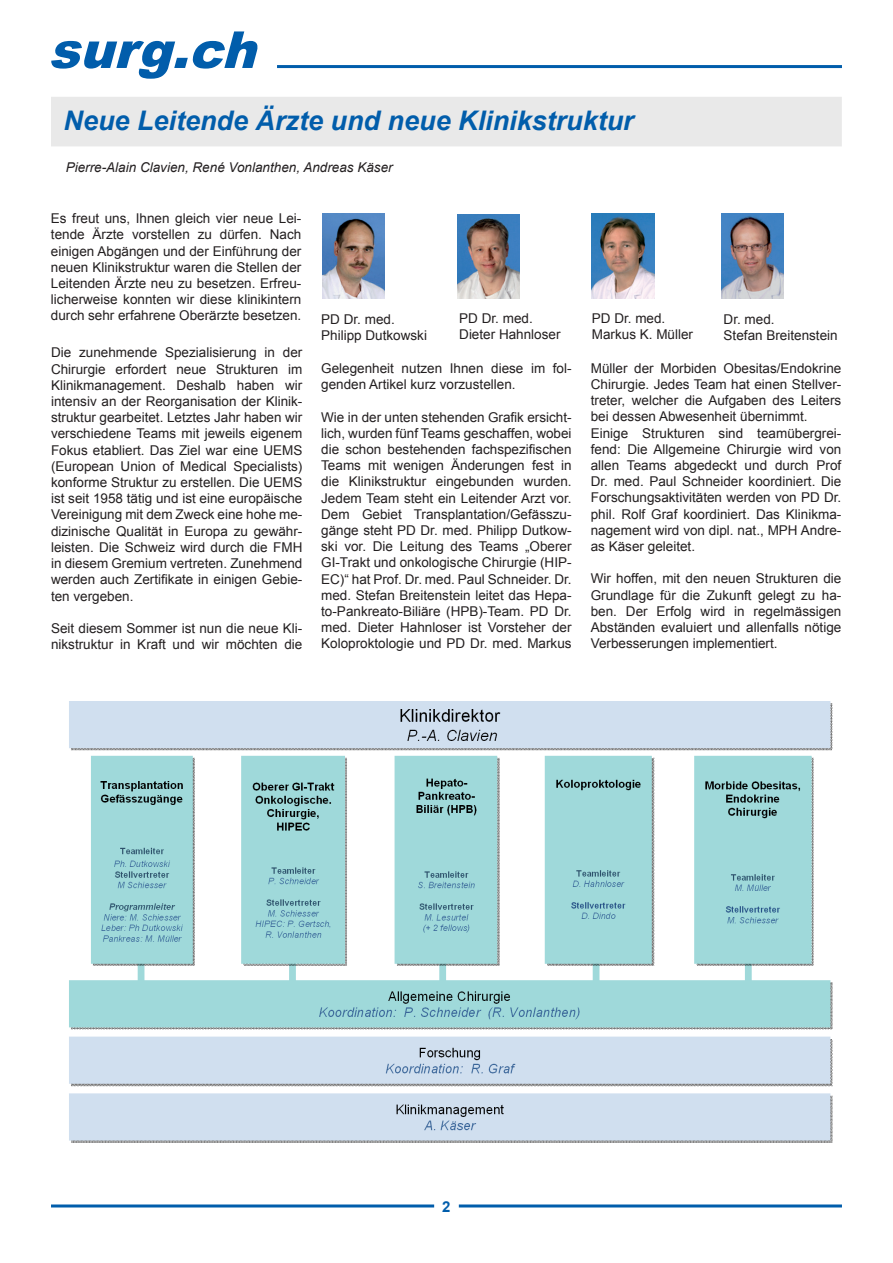
<style>
.page{position:relative;width:893px;height:1263px;background:#fff}
.page>*{position:absolute;margin:0;border:0;box-sizing:border-box;transform-origin:0 0}
.t1{font:italic 900 51px "Arial";color:#015dab}
.t2{font:italic 700 27px "Arial";color:#015dab}
.t3{font:700 15px "Arial";color:#015dab}
.t4{font:13.5px/16.2px "Arial";color:#231f20}
.t5{font:italic 13.5px "Arial";color:#231f20}
</style>
<div class="page">
<hr style="left:277px;top:65px;width:565px;height:3px;background:#015dab">
<hr style="left:51px;top:1204px;width:383px;height:3px;background:#015dab">
<hr style="left:459px;top:1204px;width:383px;height:3px;background:#015dab">
<img style="left:69px;top:701px;width:764px;height:442px">
<div style="left:52px;top:98px;width:789px;height:48px;background:#e9e9e9"></div>
<img style="left:322px;top:213px;width:63px;height:85px">
<img style="left:591px;top:214px;width:63px;height:84px">
<img style="left:721px;top:214px;width:63px;height:84px">
<img style="left:457px;top:214px;width:63px;height:84px">
<h1 class="t1" style="left:48px;top:13px;width:228px">surg.ch</h1>
<h2 class="t2" style="left:64px;top:103px;width:572px">Neue Leitende Ärzte und neue Klinikstruktur</h2>
<p class="t5" style="left:66px;top:158px;width:328px">Pierre-Alain Clavien, René Vonlanthen, Andreas Käser</p>
<p class="t4" style="left:51px;top:210px;width:252px;text-align:justify">Es freut uns, Ihnen gleich vier neue Lei&shy;tende Ärzte vorstellen zu dürfen. Nach einigen Abgängen und der Einführung der neuen Klinikstruktur waren die Stellen der Leitenden Ärzte neu zu besetzen. Erfreu&shy;licherweise konnten wir diese klinikintern durch sehr erfahrene Oberärzte besetzen.</p>
<p class="t4" style="left:51px;top:345px;width:253px;text-align:justify">Die zunehmende Spezialisierung in der Chirurgie erfordert neue Strukturen im Klinikmanagement. Deshalb haben wir intensiv an der Reorganisation der Klinik&shy;struktur gearbeitet. Letztes Jahr haben wir verschiedene Teams mit jeweils eigenem Fokus etabliert. Das Ziel war eine UEMS (European Union of Medical Specialists) konforme Struktur zu erstellen. Die UEMS ist seit 1958 tätig und ist eine europäische Vereinigung mit dem Zweck eine hohe me&shy;dizinische Qualität in Europa zu gewähr&shy;leisten. Die Schweiz wird durch die FMH in diesem Gremium vertreten. Zunehmend werden auch Zertifikate in einigen Gebie&shy;ten vergeben.</p>
<p class="t4" style="left:51px;top:620px;width:253px">Seit diesem Sommer ist nun die neue Kli&shy;nikstruktur in Kraft und wir möchten die</p>
<p class="t4" style="left:321px;top:311px;width:107px">PD Dr. med.<br>Philipp Dutkowski</p>
<p class="t4" style="left:459px;top:310px;width:103px">PD Dr. med.<br>Dieter Hahnloser</p>
<p class="t4" style="left:592px;top:310px;width:103px">PD Dr. med.<br>Markus K. Müller</p>
<p class="t4" style="left:724px;top:311px;width:116px">Dr. med.<br>Stefan Breitenstein</p>
<p class="t4" style="left:321px;top:360px;width:252px">Gelegenheit nutzen Ihnen diese im fol&shy;genden Artikel kurz vorzustellen.</p>
<p class="t4" style="left:321px;top:409px;width:252px;text-align:justify">Wie in der unten stehenden Grafik ersicht&shy;lich, wurden fünf Teams geschaffen, wobei die schon bestehenden fachspezifischen Teams mit wenigen Änderungen fest in die Klinikstruktur eingebunden wurden.<br>Jedem Team steht ein Leitender Arzt vor.<br>Dem Gebiet Transplantation/Gefässzu&shy;gänge steht PD Dr. med. Philipp Dutkow&shy;ski vor. Die Leitung des Teams „Oberer GI-Trakt und onkologische Chirurgie (HIP-EC)“ hat Prof. Dr. med. Paul Schneider. Dr. med. Stefan Breitenstein leitet das Hepa&shy;to-Pankreato-Biliäre (HPB)-Team. PD Dr. med. Dieter Hahnloser ist Vorsteher der Koloproktologie und PD Dr. med. Markus</p>
<p class="t4" style="left:591px;top:360px;width:252px">Müller der Morbiden Obesitas/Endokrine Chirurgie. Jedes Team hat einen Stellver&shy;treter, welcher die Aufgaben des Leiters bei dessen Abwesenheit übernimmt.<br>Einige Strukturen sind teamübergrei&shy;fend: Die Allgemeine Chirurgie wird von allen Teams abgedeckt und durch Prof Dr. med. Paul Schneider koordiniert. Die Forschungsaktivitäten werden von PD Dr. phil. Rolf Graf koordiniert. Das Klinikma&shy;nagement wird von dipl. nat., MPH Andre&shy;as Käser geleitet.</p>
<p class="t4" style="left:591px;top:571px;width:252px;text-align:justify">Wir hoffen, mit den neuen Strukturen die Grundlage für die Zukunft gelegt zu ha&shy;ben. Der Erfolg wird in regelmässigen Abständen evaluiert und allenfalls nötige Verbesserungen implementiert.</p>
<p class="t3" style="left:442px;top:1196px;width:10px">2</p>
</div>
